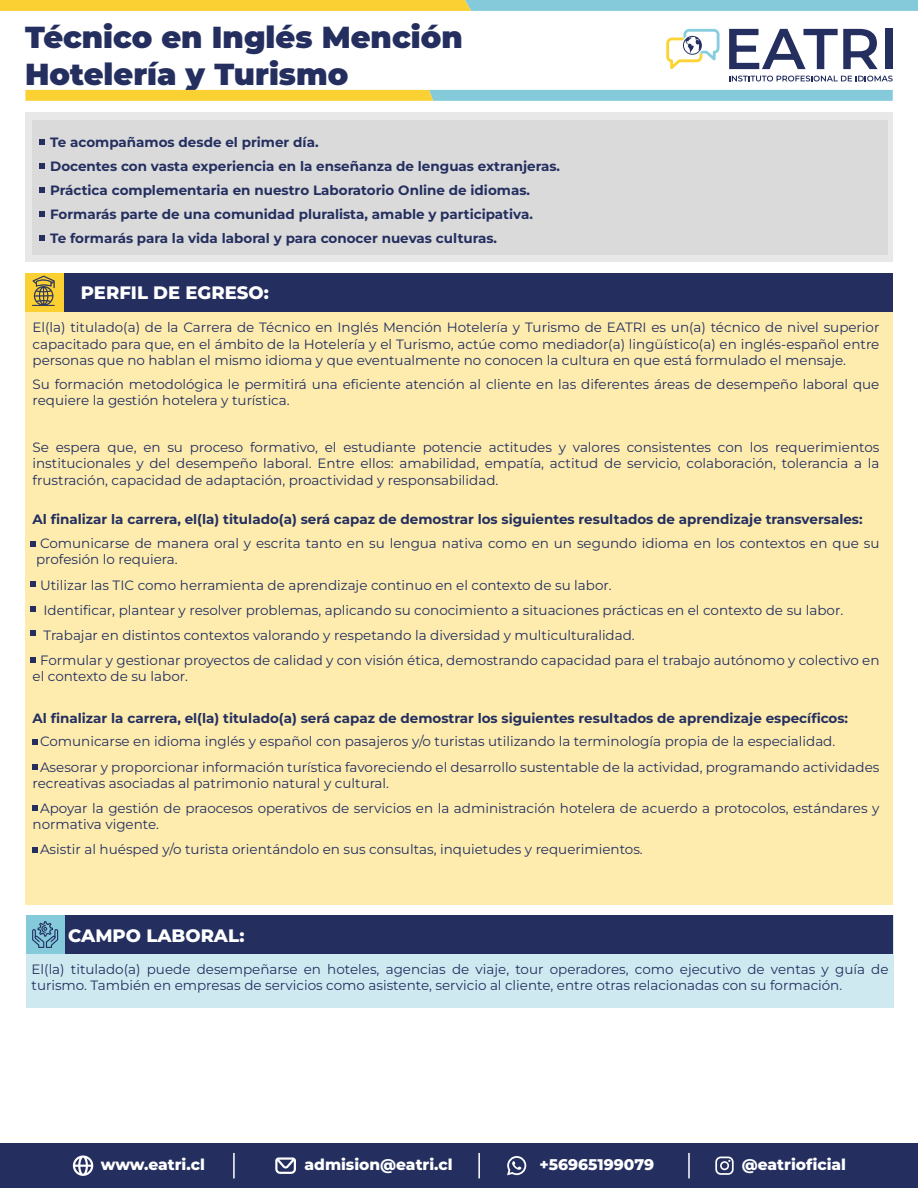
<style>
.page{position:relative;width:918px;height:1188px;background:#fff}
.page>*{position:absolute;margin:0;border:0;box-sizing:border-box;transform-origin:0 0}
.t1{font:900 30.45px/36.5px "Montserrat";color:#242f60}
.t2{font:800 18px "Montserrat";color:#fff}
.t3{font:800 15.45px "Montserrat";color:#fff}
.t4{font:13.5px/16.2px "Montserrat";color:#242f60}
.t5{font:100 13.5px/24px "Montserrat";color:#242f60}
</style>
<div class="page">
<div style="left:1px;top:1143px;width:917px;height:45px;background:#242f60"></div>
<svg style="left:73px;top:1155px;width:20px;height:21px"></svg>
<svg style="left:275px;top:1157px;width:21px;height:17px"></svg>
<svg style="left:507px;top:1156px;width:19px;height:19px"></svg>
<svg style="left:715px;top:1157px;width:19px;height:18px"></svg>
<hr style="left:233px;top:1153px;width:2px;height:25px;background:#fff">
<hr style="left:478px;top:1153px;width:2px;height:25px;background:#fff">
<hr style="left:688px;top:1153px;width:2px;height:25px;background:#fff">
<div style="left:26px;top:916px;width:867px;height:92px;background:#ceeaf0"></div>
<div style="left:65px;top:916px;width:828px;height:38px;background:#242f60"></div>
<div style="left:26px;top:916px;width:39px;height:38px;background:#84cada"></div>
<svg style="left:32px;top:921px;width:26px;height:27px"></svg>
<div style="left:25px;top:273px;width:867px;height:632px;background:#fdecae"></div>
<svg style="left:31px;top:657px;width:5px;height:6px"></svg>
<svg style="left:31px;top:607px;width:5px;height:5px"></svg>
<svg style="left:31px;top:542px;width:5px;height:5px"></svg>
<svg style="left:31px;top:581px;width:5px;height:5px"></svg>
<svg style="left:31px;top:631px;width:5px;height:5px"></svg>
<div style="left:64px;top:273px;width:828px;height:38px;background:#242f60"></div>
<div style="left:26px;top:273px;width:38px;height:38px;background:#fad033"></div>
<svg style="left:32px;top:276px;width:23px;height:30px"></svg>
<svg style="left:0;top:0;width:918px;height:11px;background:#c0cd85"></svg>
<svg style="left:25px;top:90px;width:868px;height:11px;background:#bccd8d"></svg>
<svg style="left:729px;top:29px;width:149px;height:40px"></svg>
<div style="left:885px;top:29px;width:8px;height:40px;background:#242f60"></div>
<svg style="left:729px;top:76px;width:164px;height:6px"></svg>
<svg style="left:666px;top:29px;width:54px;height:40px"></svg>
<div style="left:25px;top:112px;width:868px;height:150px;background:#e8e8e8"></div>
<div style="left:33px;top:120px;width:855px;height:135px;background:#dadada"></div>
<svg style="left:40px;top:139px;width:5px;height:6px"></svg>
<svg style="left:40px;top:163px;width:5px;height:6px"></svg>
<svg style="left:40px;top:187px;width:5px;height:6px"></svg>
<svg style="left:40px;top:211px;width:5px;height:6px"></svg>
<svg style="left:40px;top:235px;width:5px;height:6px"></svg>
<svg style="left:32px;top:739px;width:5px;height:6px"></svg>
<svg style="left:32px;top:765px;width:5px;height:5px"></svg>
<svg style="left:32px;top:806px;width:5px;height:5px"></svg>
<svg style="left:32px;top:847px;width:5px;height:5px"></svg>
<h1 class="t1" style="left:25px;top:17px;width:439px">Técnico en Inglés Mención<br>Hotelería y Turismo</h1>
<p class="t5" style="left:50px;top:129px;width:511px">Te acompañamos desde el primer día.<br>Docentes con vasta experiencia en la enseñanza de lenguas extranjeras.<br>Práctica complementaria en nuestro Laboratorio Online de idiomas.<br>Formarás parte de una comunidad pluralista, amable y participativa.<br>Te formarás para la vida laboral y para conocer nuevas culturas.</p>
<h2 class="t2" style="left:81px;top:279px;width:189px">PERFIL DE EGRESO:</h2>
<p class="t4" style="left:33px;top:319px;width:848px;text-align:justify">El(la) titulado(a) de la Carrera de Técnico en Inglés Mención Hotelería y Turismo de EATRI es un(a) técnico de nivel superior capacitado para que, en el ámbito de la Hotelería y el Turismo, actúe como mediador(a) lingüístico(a) en inglés-español entre personas que no hablan el mismo idioma y que eventualmente no conocen la cultura en que está formulado el mensaje.</p>
<p class="t4" style="left:33px;top:375px;width:848px">Su formación metodológica le permitirá una eficiente atención al cliente en las diferentes áreas de desempeño laboral que requiere la gestión hotelera y turística.</p>
<p class="t4" style="left:33px;top:439px;width:848px;text-align:justify">Se espera que, en su proceso formativo, el estudiante potencie actitudes y valores consistentes con los requerimientos institucionales y del desempeño laboral. Entre ellos: amabilidad, empatía, actitud de servicio, colaboración, tolerancia a la frustración, capacidad de adaptación, proactividad y responsabilidad.</p>
<p class="t5" style="left:33px;top:507px;width:832px">Al finalizar la carrera, el(la) titulado(a) será capaz de demostrar los siguientes resultados de aprendizaje transversales:</p>
<p class="t4" style="left:36px;top:535px;width:845px">Comunicarse de manera oral y escrita tanto en su lengua nativa como en un segundo idioma en los contextos en que su profesión lo requiera.</p>
<p class="t4" style="left:40px;top:572px;width:841px;line-height:25.2px">Utilizar las TIC como herramienta de aprendizaje continuo en el contexto de su labor.<br>Identificar, plantear y resolver problemas, aplicando su conocimiento a situaciones prácticas en el contexto de su labor.<br>Trabajar en distintos contextos valorando y respetando la diversidad y multiculturalidad.<br>Formular y gestionar proyectos de calidad y con visión ética, demostrando capacidad para el trabajo autónomo y colectivo en</p>
<p class="t4" style="left:33px;top:668px;width:157px">el contexto de su labor.</p>
<p class="t5" style="left:33px;top:706px;width:817px">Al finalizar la carrera, el(la) titulado(a) será capaz de demostrar los siguientes resultados de aprendizaje específicos:</p>
<p class="t4" style="left:40px;top:729px;width:841px;line-height:25.2px">Comunicarse en idioma inglés y español con pasajeros y/o turistas utilizando la terminología propia de la especialidad.<br>Asesorar y proporcionar información turística favoreciendo el desarrollo sustentable de la actividad, programando actividades</p>
<p class="t4" style="left:40px;top:770px;width:841px;line-height:25.2px;text-indent:-8px">recreativas asociadas al patrimonio natural y cultural.<br>Apoyar la gestión de praocesos operativos de servicios en la administración hotelera de acuerdo a protocolos, estándares y</p>
<p class="t4" style="left:40px;top:811px;width:604px;line-height:25.2px;text-indent:-8px">normativa vigente.<br>Asistir al huésped y/o turista orientándolo en sus consultas, inquietudes y requerimientos.</p>
<h2 class="t2" style="left:68px;top:922px;width:178px">CAMPO LABORAL:</h2>
<p class="t4" style="left:32px;top:961px;width:858px">El(la) titulado(a) puede desempeñarse en hoteles, agencias de viaje, tour operadores, como ejecutivo de ventas y guía de turismo. También en empresas de servicios como asistente, servicio al cliente, entre otras relacionadas con su formación.</p>
<p class="t3" style="left:101px;top:1153px;width:105px">www.eatri.cl</p>
<p class="t3" style="left:304px;top:1153px;width:150px">admision@eatri.cl</p>
<p class="t3" style="left:539px;top:1153px;width:116px">+56965199079</p>
<p class="t3" style="left:742px;top:1153px;width:106px">@eatrioficial</p>
</div>
